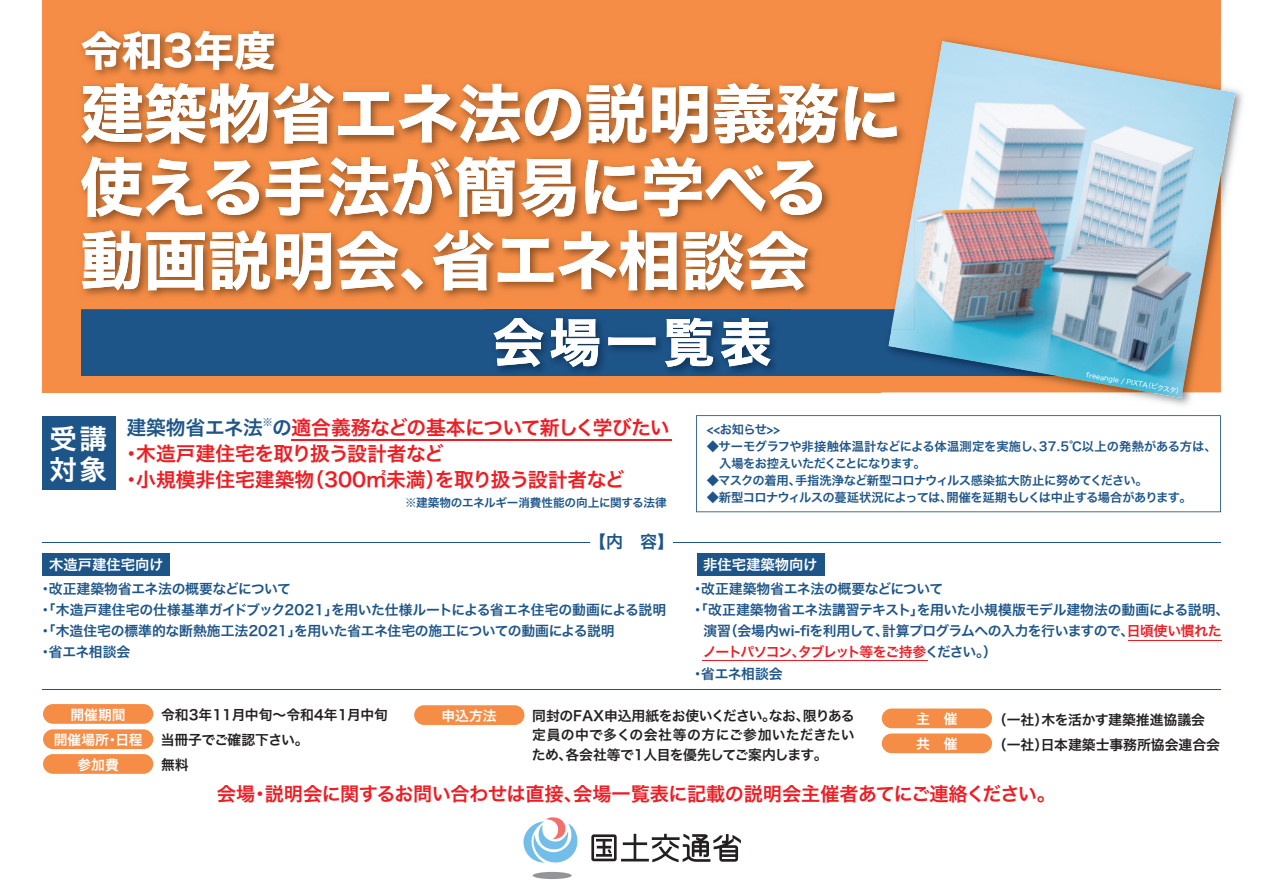
<style>
.page{position:relative;width:1264px;height:894px;background:#fff}
.page>*{position:absolute;margin:0;border:0;box-sizing:border-box;transform-origin:0 0}
.t1{font:63.75px/73.3px "Hiragino Sans W7 90 pv RKSJ H";letter-spacing:-.01em;color:#fff}
.t2{font:52.05px "Hiragino Sans W7 90 pv RKSJ H";letter-spacing:.09em;color:#fff}
.t3{font:41.1px "Hiragino Sans W7 90 pv RKSJ H";color:#fff}
.t4{font:27.45px/31.2px "Hiragino Sans W6 90 pv RKSJ H";color:#fff}
.t5{font:19.8px/26.4px "Hiragino Sans W6 90 pv RKSJ H";letter-spacing:-.02em;color:#ee1d23}
.t6{font:19.2px "Hiragino Sans W6 90 pv RKSJ H";letter-spacing:-.02em;color:#ee1d23}
.t7{font:16.95px "Hiragino Sans W6 90 pv RKSJ H";color:#1e5589}
.t8{font:14.4px "Hiragino Sans W6 90 pv RKSJ H";color:#fff}
.t9{font:13.8px/21.3px "Hiragino Sans W6 90 pv RKSJ H";letter-spacing:-.02em;color:#1e5589}
.t10{font:13.8px/19.2px "Hiragino Sans W6 90 pv RKSJ H";color:#231f20;text-align:justify}
.t11{font:13.8px "Hiragino Sans W6 90 pv RKSJ H";color:#fff}
.t12{font:13.8px "Hiragino Sans W6 90 pv RKSJ H";letter-spacing:-.085em;color:#ee1d23}
.t13{font:13.8px "Hiragino Sans W6 90 pv RKSJ H";letter-spacing:-.035em;color:#231f20}
.t14{font:12.3px/17px "Hiragino Sans W6 90 pv RKSJ H";letter-spacing:-.035em;color:#1e5589}
.t15{font:6.9px "Hiragino Sans W4 90 pv RKSJ H";color:#fff}
.s1{color:#1e5589}
.s2{color:#ee1d23}
</style>
<div class="page">
<div style="left:42px;top:0;width:1178px;height:392px;background:#f68d46"></div>
<div style="left:81px;top:309px;width:1100px;height:67px;background:#1e5589"></div>
<svg style="left:696px;top:415px;width:524px;height:97px"></svg>
<img style="left:1220px;top:34px;width:23px;height:109px">
<img style="left:881px;top:392px;width:310px;height:13px">
<img style="left:888px;top:41px;width:347px;height:357px">
<div style="left:43px;top:704px;width:110px;height:19px;background:#f68d46;border-radius:10px"></div>
<div style="left:43px;top:729px;width:110px;height:20px;background:#f68d46;border-radius:10px"></div>
<svg style="left:591px;top:833px;width:149px;height:29px"></svg>
<svg style="left:523px;top:817px;width:55px;height:46px"></svg>
<svg style="left:532px;top:871px;width:39px;height:7px"></svg>
<div style="left:43px;top:754px;width:110px;height:19px;background:#f68d46;border-radius:10px"></div>
<div style="left:414px;top:705px;width:110px;height:19px;background:#f68d46;border-radius:10px"></div>
<div style="left:881px;top:733px;width:110px;height:20px;background:#f68d46;border-radius:10px"></div>
<div style="left:881px;top:708px;width:110px;height:20px;background:#f68d46;border-radius:10px"></div>
<img style="left:81px;top:144px;width:45px;height:152px">
<img style="left:289px;top:82px;width:592px;height:216px">
<img style="left:126px;top:144px;width:163px;height:154px">
<img style="left:81px;top:309px;width:810px;height:21px">
<img style="left:881px;top:74px;width:33px;height:235px">
<img style="left:891px;top:199px;width:23px;height:131px">
<img style="left:82px;top:83px;width:814px;height:61px">
<img style="left:485px;top:309px;width:305px;height:84px">
<img style="left:82px;top:30px;width:199px;height:53px">
<img style="left:206px;top:83px;width:83px;height:17px">
<img style="left:81px;top:83px;width:125px;height:17px">
<div style="left:43px;top:416px;width:73px;height:73px;background:#1e5589"></div>
<hr style="left:291px;top:439px;width:381px;height:1px;background:#ee1d23">
<div style="left:43px;top:553px;width:127px;height:22px;background:#1e5589"></div>
<div style="left:696px;top:553px;width:128px;height:22px;background:#1e5589"></div>
<hr style="left:673px;top:541px;width:547px;height:1px;background:#1e5589">
<hr style="left:42px;top:541px;width:547px;height:1px;background:#1e5589">
<hr style="left:42px;top:689px;width:1178px;height:1px;background:#1e5589">
<hr style="left:701px;top:660px;width:226px;height:1px;background:#ee1d23">
<hr style="left:1127px;top:639px;width:94px;height:1px;background:#ee1d23">
<h3 class="t3" style="left:81px;top:35px;width:196px">令和3年度</h3>
<h1 class="t1" style="left:80px;top:86px;width:823px">建築物省エネ法の説明義務に使える手法が簡易に学べる動画説明会、省エネ相談会</h1>
<h2 class="t2" style="left:492px;top:323px;width:281px">会場一覧表</h2>
<p class="t15" style="left:1086px;top:372px;width:99px;rotate:10deg">freeangle / PIXTA（ピクスタ）</p>
<h3 class="t4" style="left:49px;top:426px;width:59px">受講対象</h3>
<h3 class="t5" style="left:121px;top:416px;width:549px"><span class="s1">建築物省エネ法</span><sup>※</sup><span class="s1">の</span>適合義務などの基本について新しく学びたい・木造戸建住宅を取り扱う設計者など<br>・小規模非住宅建築物（300㎡未満）を取り扱う設計者など</h3>
<p class="t7" style="left:589px;top:535px;width:86px">【内　容】</p>
<p class="t14" style="left:706px;top:422px;width:75px">&lt;&lt;お知らせ&gt;&gt;</p>
<p class="t14" style="left:706px;top:439px;width:511px">◆サーモグラフや非接触体温計などによる体温測定を実施し、37.5℃以上の発熱がある方は、　入場をお控えいただくことになります。</p>
<p class="t14" style="left:706px;top:473px;width:442px">◆マスクの着用、手指洗浄など新型コロナウィルス感染拡大防止に努めてください。</p>
<p class="t14" style="left:706px;top:490px;width:486px">◆新型コロナウィルスの蔓延状況によっては、開催を延期もしくは中止する場合があります。</p>
<p class="t8" style="left:49px;top:558px;width:116px">木造戸建住宅向け</p>
<p class="t8" style="left:703px;top:558px;width:116px">非住宅建築物向け</p>
<p class="t9" style="left:38px;top:579px;width:629px">・改正建築物省エネ法の概要などについて<br>・「木造戸建住宅の仕様基準ガイドブック2021」を用いた仕様ルートによる省エネ住宅の動画による説明・「木造住宅の標準的な断熱施工法2021」を用いた省エネ住宅の施工についての動画による説明<br>・省エネ相談会</p>
<p class="t9" style="left:690px;top:579px;width:254px">・改正建築物省エネ法の概要などについて</p>
<p class="t9" style="left:690px;top:600px;width:540px">・「改正建築物省エネ法講習テキスト」を用いた小規模版モデル建物法の動画による説明、</p>
<p class="t9" style="left:703px;top:622px;width:519px">演習（会場内wi-fiを利用して、計算プログラムへの入力を行いますので、<span class="s2">日頃使い慣れた</span></p>
<p class="t12" style="left:702px;top:646px;width:295px">ノートパソコン、タブレット等をご持参<span class="s1">ください。）</span></p>
<p class="t9" style="left:690px;top:664px;width:93px">・省エネ相談会</p>
<p class="t11" style="left:70px;top:709px;width:57px">開催期間</p>
<p class="t10" style="left:161px;top:707px;width:228px">令和3年11月中旬～令和4年1月中旬</p>
<p class="t11" style="left:54px;top:734px;width:90px">開催場所・日程</p>
<p class="t13" style="left:161px;top:734px;width:149px">当冊子でご確認下さい。</p>
<p class="t11" style="left:77px;top:759px;width:43px">参加費</p>
<p class="t10" style="left:161px;top:757px;width:29px">無料</p>
<p class="t11" style="left:441px;top:710px;width:57px">申込方法</p>
<p class="t11" style="left:916px;top:713px;width:43px">主　催</p>
<p class="t10" style="left:992px;top:711px;width:213px">（一社）木を活かす建築推進協議会</p>
<p class="t11" style="left:916px;top:738px;width:43px">共　催</p>
<p class="t10" style="left:992px;top:736px;width:228px">（一社）日本建築士事務所協会連合会</p>
<p class="t10" style="left:532px;top:708px;width:324px">同封のFAX申込用紙をお使いください。なお、限りある定員の中で多くの会社等の方にご参加いただきたいため、各会社等で1人目を優先してご案内します。</p>
<h3 class="t6" style="left:217px;top:786px;width:840px">会場・説明会に関するお問い合わせは直接、会場一覧表に記載の説明会主催者あてにご連絡ください。</h3>
</div>
